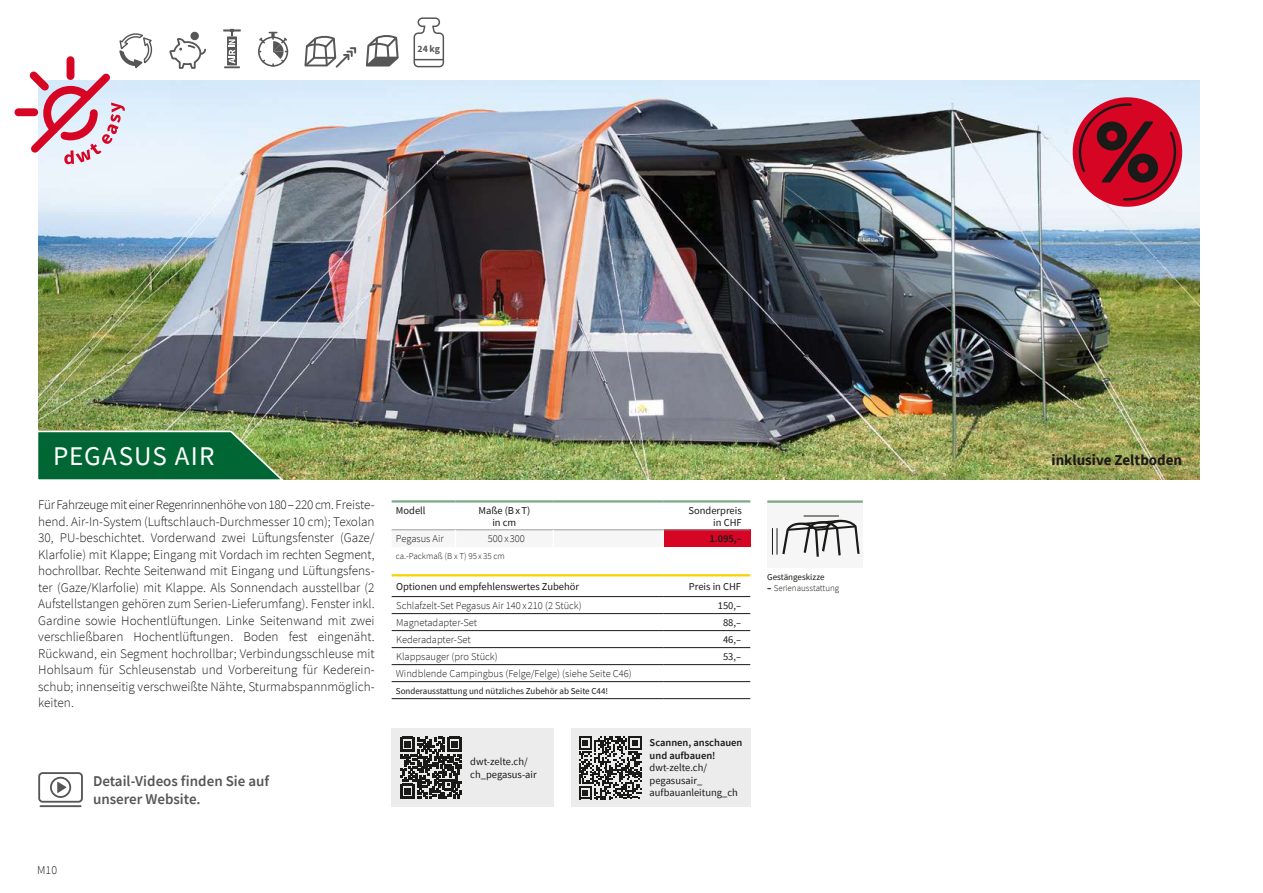
<style>
.page{position:relative;width:1263px;height:893px;background:#fff}
.page>*{position:absolute;margin:0;border:0;box-sizing:border-box;transform-origin:0 0}
.t1{font:27px "Source Sans Pro";letter-spacing:.04em;color:#fff}
.t2{font:600 15px/18px "Source Sans Pro";color:#565656}
.t3{font:700 15px "Source Sans Pro";color:#1a1a18}
.t4{font:300 13.2px/16.5px "Source Sans Pro";color:#1a1a18;text-align:justify}
.t5{font:300 12px "Source Sans Pro";color:#1a1a18}
.t6{font:10.5px/12.6px "Source Sans Pro";color:#1a1a18}
.t7{font:300 10.5px "Source Sans Pro";color:#1a1a18}
.t8{font:600 10.5px/12.6px "Source Sans Pro";color:#1a1a18}
.t9{font:700 9.75px "Source Sans Pro";color:#565656}
.t10{font:9px "Source Sans Pro";color:#1a1a18}
.t11{font:300 9px "Source Sans Pro";color:#1a1a18}
.s1{font-weight:700}
</style>
<div class="page">
<img style="left:38px;top:80px;width:1161px;height:399px">
<div style="left:18px;top:108px;width:16px;height:8px;background:#d60524"></div>
<svg style="left:38px;top:430px;width:249px;height:50px"></svg>
<svg style="left:23px;top:33px;width:129px;height:131px"></svg>
<div style="left:258px;top:36px;width:30px;height:31px;border:2px solid #565656;border-radius:50%"></div>
<svg style="left:258px;top:32px;width:30px;height:34px"></svg>
<svg style="left:223px;top:29px;width:18px;height:39px"></svg>
<svg style="left:366px;top:35px;width:33px;height:32px"></svg>
<svg style="left:304px;top:36px;width:52px;height:32px"></svg>
<div style="left:38px;top:772px;width:45px;height:31px;border:2px solid #565656;border-radius:3px"></div>
<div style="left:50px;top:777px;width:21px;height:21px;border:2px solid #565656;border-radius:50%"></div>
<svg style="left:57px;top:782px;width:9px;height:11px"></svg>
<hr style="left:40px;top:805px;width:41px;height:2px;background:#565656">
<div style="left:571px;top:728px;width:179px;height:79px;background:#ececed"></div>
<svg style="left:413px;top:17px;width:32px;height:51px"></svg>
<div style="left:392px;top:728px;width:162px;height:79px;background:#ececed"></div>
<div style="left:190px;top:32px;width:9px;height:8px;background:#565656;border-radius:50%"></div>
<svg style="left:169px;top:38px;width:37px;height:31px"></svg>
<div style="left:767px;top:500px;width:96px;height:68px;background:#f6f6f6"></div>
<hr style="left:767px;top:500px;width:96px;height:3px;background:#7ca788">
<svg style="left:772px;top:515px;width:88px;height:42px"></svg>
<svg style="left:579px;top:736px;width:63px;height:63px"></svg>
<svg style="left:400px;top:737px;width:62px;height:62px"></svg>
<svg style="left:1073px;top:97px;width:109px;height:110px"></svg>
<hr style="left:392px;top:596px;width:272px;height:1px;background:#1a1a18">
<hr style="left:664px;top:596px;width:86px;height:1px;background:#1a1a18">
<hr style="left:392px;top:613px;width:272px;height:1px;background:#1a1a18">
<hr style="left:664px;top:613px;width:86px;height:1px;background:#1a1a18">
<hr style="left:392px;top:630px;width:272px;height:1px;background:#1a1a18">
<hr style="left:664px;top:630px;width:86px;height:1px;background:#1a1a18">
<hr style="left:392px;top:647px;width:272px;height:1px;background:#1a1a18">
<hr style="left:664px;top:647px;width:86px;height:1px;background:#1a1a18">
<hr style="left:392px;top:664px;width:272px;height:1px;background:#1a1a18">
<hr style="left:664px;top:664px;width:86px;height:1px;background:#1a1a18">
<hr style="left:392px;top:681px;width:272px;height:1px;background:#1a1a18">
<hr style="left:664px;top:681px;width:86px;height:1px;background:#1a1a18">
<hr style="left:392px;top:698px;width:272px;height:1px;background:#1a1a18">
<hr style="left:664px;top:698px;width:86px;height:1px;background:#1a1a18">
<hr style="left:392px;top:574px;width:272px;height:2px;background:#f7d100">
<hr style="left:664px;top:574px;width:86px;height:2px;background:#f7d100">
<div style="left:664px;top:530px;width:86px;height:17px;background:#d60524"></div>
<hr style="left:664px;top:530px;width:86px;height:1px;background:#9c9d9d">
<svg style="left:392px;top:530px;width:272px;height:1px"></svg>
<hr style="left:392px;top:500px;width:63px;height:3px;background:#7ca788">
<hr style="left:455px;top:500px;width:98px;height:3px;background:#7ca788">
<hr style="left:553px;top:500px;width:111px;height:3px;background:#7ca788">
<hr style="left:664px;top:500px;width:86px;height:3px;background:#7ca788">
<p class="t9" style="left:418px;top:42px;width:24px">24 kg</p>
<h1 class="t1" style="left:53px;top:439px;width:163px">PEGASUS AIR</h1>
<p class="t4" style="left:38px;top:497px;width:338px">Für Fahrzeuge mit einer Regenrinnenhöhe von 180–220cm. Freiste&shy;hend. Air-In-System (Luftschlauch-Durchmesser 10 cm); Texolan 30, PU-beschichtet. Vorderwand zwei Lüftungsfenster (Gaze/ Klarfolie) mit Klappe; Eingang mit Vordach im rechten Segment, hochrollbar. Rechte Seitenwand mit Eingang und Lüftungsfens&shy;ter (Gaze/Klarfolie) mit Klappe. Als Sonnendach ausstellbar (2<br>Aufstellstangen gehören zum Serien-Lieferumfang). Fenster inkl.<br>Gardine sowie Hochentlüftungen. Linke Seitenwand mit zwei verschließbaren Hochentlüftungen. Boden fest eingenäht.<br>Rückwand, ein Segment hochrollbar; Verbindungsschleuse mit Hohlsaum für Schleusenstab und Vorbereitung für Kederein&shy;schub; innenseitig verschweißte Nähte, Sturmabspannmöglich&shy;keiten.</p>
<p class="t2" style="left:93px;top:771px;width:178px">Detail-Videos finden Sie auf unserer Website.</p>
<p class="t6" style="left:396px;top:504px;width:31px">Modell</p>
<p class="t6" style="left:478px;top:504px;width:53px;line-height:12px;text-align:center">Maße (BxT) in cm</p>
<p class="t6" style="left:688px;top:504px;width:55px;line-height:12px;text-align:right">Sonderpreis in CHF</p>
<p class="t7" style="left:396px;top:532px;width:49px">Pegasus Air</p>
<p class="t7" style="left:488px;top:532px;width:39px">500 x 300</p>
<p class="t8" style="left:709px;top:532px;width:34px">1.095,–</p>
<p class="t11" style="left:396px;top:550px;width:110px">ca.-Packmaß (B x T) 95 x 35 cm</p>
<p class="t6" style="left:396px;top:580px;width:184px">Optionen und empfehlenswertes Zubehör</p>
<p class="t6" style="left:689px;top:580px;width:54px">Preis in CHF</p>
<p class="t7" style="left:396px;top:599px;width:187px">Schlafzelt-Set Pegasus Air 140 x 210 (2 Stück)</p>
<p class="t6" style="left:718px;top:599px;width:25px">150,–</p>
<p class="t7" style="left:396px;top:616px;width:82px">Magnetadapter-Set</p>
<p class="t6" style="left:723px;top:616px;width:20px">88,–</p>
<p class="t7" style="left:396px;top:633px;width:76px">Kederadapter-Set</p>
<p class="t6" style="left:723px;top:633px;width:20px">46,–</p>
<p class="t7" style="left:396px;top:650px;width:103px">Klappsauger (pro Stück)</p>
<p class="t6" style="left:723px;top:650px;width:20px">53,–</p>
<p class="t7" style="left:396px;top:667px;width:237px">Windblende Campingbus (Felge/Felge) (siehe Seite C46)</p>
<p class="t10" style="left:396px;top:685px;width:214px">Sonderausstattung und nützliches Zubehör ab Seite C44!</p>
<p class="t6" style="left:470px;top:755px;width:68px">dwt-zelte.ch/ ch_pegasus-air</p>
<p class="t8" style="left:650px;top:736px;width:94px">Scannen, anschauen und aufbauen!</p>
<p class="t6" style="left:650px;top:761px;width:90px">dwt-zelte.ch/ pegasusair_ aufbauanleitung_ch</p>
<p class="t5" style="left:37px;top:862px;width:21px">M10</p>
<p class="t10" style="left:767px;top:571px;width:59px">Gestängeskizze</p>
<p class="t11" style="left:767px;top:582px;width:74px"><span class="s1">–</span> Serienausstattung</p>
<p class="t3" style="left:1051px;top:450px;width:132px">inklusive Zeltboden</p>
</div>
